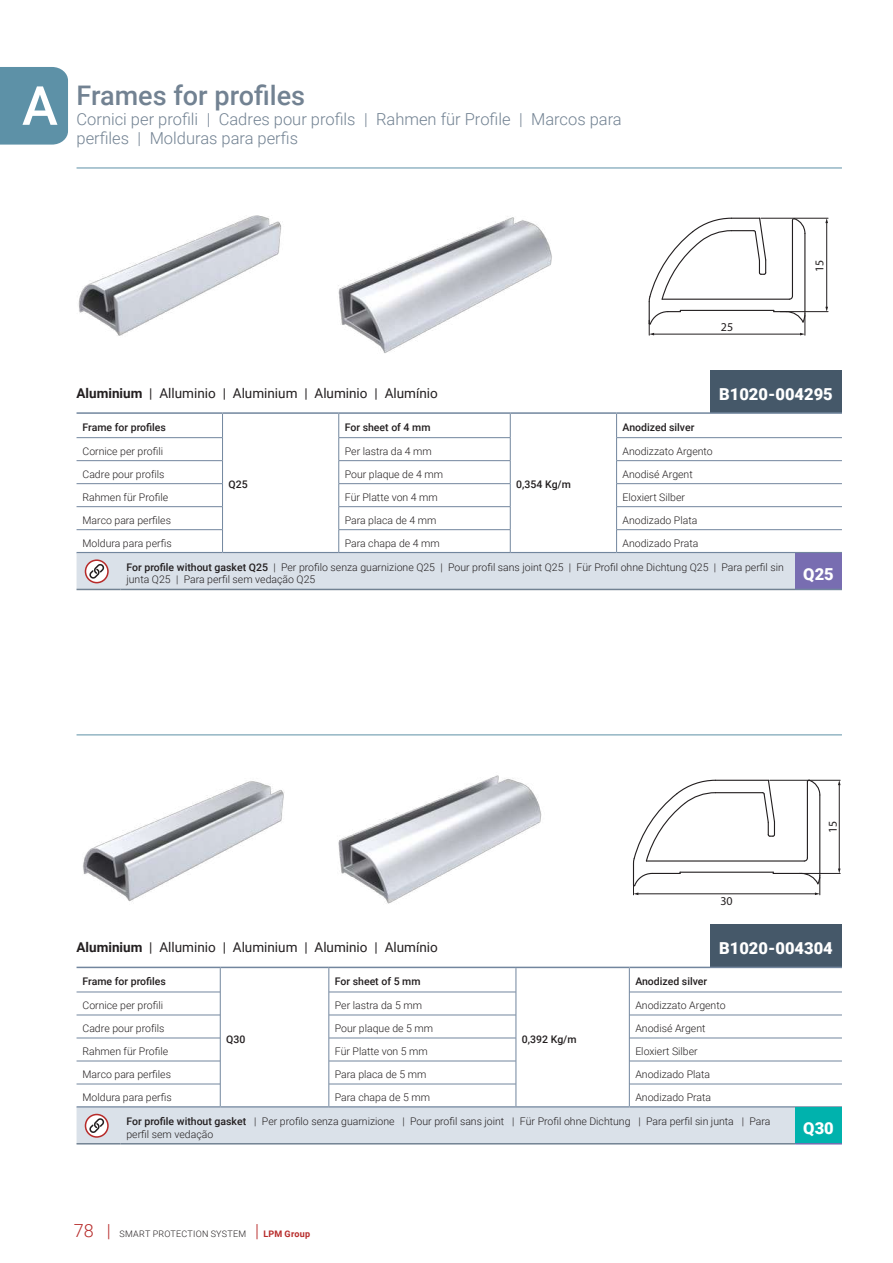
<style>
.page{position:relative;width:893px;height:1263px;background:#fff}
.page>*{position:absolute;margin:0;border:0;box-sizing:border-box;transform-origin:0 0}
.t1{font:500 54px "Roboto";color:#fff}
.t2{font:500 27px "Roboto";color:#728292}
.t3{font:300 16.5px/19.8px "Roboto";color:#728292}
.t4{font:900 16.5px "Roboto";color:#fff}
.t5{font:13.5px "Roboto";color:#231f20}
.t6{font:12px "Myriad Pro";color:#231f20}
.t7{font:300 10.5px/12.6px "Roboto";color:#231f20}
.t8{font:500 10.5px "Roboto";color:#231f20}
.t9{font:300 9px "Roboto";letter-spacing:.03em;color:#231f20}
.s1{font-weight:700}
.s2{font-weight:500}
.s3{font-size:18px;color:#b72b2a}
.s4{font-weight:700;color:#b72b2a}
</style>
<div class="page">
<div style="left:0;top:67px;width:68px;height:78px;background:#5d91a7"></div>
<hr style="left:77px;top:168px;width:765px;height:1px;background:#5d91a7">
<hr style="left:77px;top:734px;width:765px;height:1px;background:#5d91a7">
<img style="left:78px;top:215px;width:203px;height:121px">
<img style="left:338px;top:216px;width:214px;height:137px">
<hr style="left:680px;top:310px;width:94px;height:1px;background:#231f20">
<hr style="left:662px;top:299px;width:127px;height:1px;background:#231f20">
<svg style="left:788px;top:295px;width:5px;height:5px"></svg>
<hr style="left:792px;top:220px;width:1px;height:76px;background:#231f20">
<svg style="left:791px;top:217px;width:15px;height:18px"></svg>
<hr style="left:804px;top:233px;width:1px;height:81px;background:#231f20">
<hr style="left:653px;top:334px;width:148px;height:1px;background:#231f20">
<svg style="left:648px;top:217px;width:119px;height:118px"></svg>
<svg style="left:773px;top:310px;width:33px;height:25px"></svg>
<hr style="left:780px;top:311px;width:48px;height:1px;background:#231f20">
<hr style="left:761px;top:218px;width:67px;height:1px;background:#231f20">
<hr style="left:826px;top:222px;width:1px;height:86px;background:#231f20">
<svg style="left:825px;top:307px;width:3px;height:5px"></svg>
<svg style="left:825px;top:218px;width:3px;height:5px"></svg>
<div style="left:710px;top:370px;width:132px;height:42px;background:#455869"></div>
<hr style="left:77px;top:412px;width:146px;height:2px;background:#72869e">
<hr style="left:339px;top:412px;width:171px;height:2px;background:#72869e">
<hr style="left:223px;top:412px;width:116px;height:2px;background:#72869e">
<hr style="left:510px;top:412px;width:107px;height:2px;background:#72869e">
<hr style="left:617px;top:412px;width:225px;height:2px;background:#72869e">
<hr style="left:617px;top:552px;width:225px;height:1px;background:#72869e">
<hr style="left:617px;top:437px;width:225px;height:1px;background:#72869e">
<hr style="left:617px;top:460px;width:225px;height:1px;background:#72869e">
<hr style="left:617px;top:483px;width:225px;height:1px;background:#72869e">
<hr style="left:617px;top:506px;width:225px;height:1px;background:#72869e">
<hr style="left:617px;top:529px;width:225px;height:1px;background:#72869e">
<div style="left:795px;top:553px;width:47px;height:36px;background:#786db1"></div>
<hr style="left:77px;top:589px;width:43px;height:1px;background:#728292">
<hr style="left:120px;top:589px;width:675px;height:1px;background:#728292">
<hr style="left:795px;top:589px;width:47px;height:1px;background:#72869e">
<svg style="left:77px;top:414px;width:718px;height:175px"></svg>
<img style="left:83px;top:781px;width:201px;height:121px">
<img style="left:338px;top:775px;width:204px;height:129px">
<hr style="left:637px;top:893px;width:179px;height:1px;background:#231f20">
<hr style="left:770px;top:780px;width:70px;height:1px;background:#231f20">
<hr style="left:799px;top:873px;width:41px;height:1px;background:#231f20">
<hr style="left:839px;top:784px;width:1px;height:85px;background:#231f20">
<hr style="left:680px;top:872px;width:93px;height:1px;background:#231f20">
<hr style="left:715px;top:780px;width:53px;height:1px;background:#231f20">
<svg style="left:761px;top:779px;width:15px;height:58px"></svg>
<hr style="left:715px;top:792px;width:48px;height:1px;background:#231f20">
<svg style="left:632px;top:779px;width:85px;height:116px"></svg>
<hr style="left:646px;top:860px;width:158px;height:1px;background:#231f20">
<svg style="left:803px;top:857px;width:5px;height:5px"></svg>
<hr style="left:807px;top:782px;width:1px;height:76px;background:#231f20">
<svg style="left:806px;top:779px;width:15px;height:17px"></svg>
<hr style="left:819px;top:795px;width:1px;height:81px;background:#231f20">
<svg style="left:773px;top:872px;width:48px;height:23px"></svg>
<div style="left:710px;top:924px;width:132px;height:43px;background:#455869"></div>
<hr style="left:77px;top:967px;width:143px;height:1px;background:#72869e">
<hr style="left:329px;top:967px;width:187px;height:1px;background:#72869e">
<hr style="left:220px;top:967px;width:109px;height:1px;background:#72869e">
<hr style="left:516px;top:967px;width:113px;height:1px;background:#72869e">
<hr style="left:629px;top:967px;width:213px;height:1px;background:#72869e">
<hr style="left:629px;top:1106px;width:213px;height:2px;background:#72869e">
<hr style="left:630px;top:991px;width:212px;height:1px;background:#72869e">
<hr style="left:630px;top:1014px;width:212px;height:1px;background:#72869e">
<hr style="left:630px;top:1037px;width:212px;height:1px;background:#72869e">
<hr style="left:630px;top:1060px;width:212px;height:1px;background:#72869e">
<hr style="left:630px;top:1083px;width:212px;height:1px;background:#72869e">
<div style="left:795px;top:1108px;width:47px;height:36px;background:#00b2ad"></div>
<hr style="left:795px;top:1143px;width:47px;height:1px;background:#786db1">
<svg style="left:77px;top:968px;width:718px;height:176px"></svg>
<h1 class="t1" style="left:22px;top:75px;width:37px">A</h1>
<h2 class="t2" style="left:77px;top:76px;width:230px">Frames for pro昀椀les</h2>
<h3 class="t3" style="left:77px;top:108px;width:547px">Cornici per pro昀椀li | Cadres pour pro昀椀ls | Rahmen für Pro昀椀le | Marcos para per昀椀les | Molduras para per昀椀s</h3>
<p class="t6" style="left:721px;top:319px;width:14px">25</p>
<p class="t6" style="left:812px;top:272px;width:14px;rotate:-90deg">15</p>
<p class="t5" style="left:77px;top:384px;width:363px"><span class="s1">Aluminium</span> | Alluminio | Aluminium | Aluminio | Alumínio</p>
<h3 class="t4" style="left:719px;top:388px;width:115px">B1020-004295</h3>
<p class="t8" style="left:83px;top:420px;width:85px">Frame for pro昀椀les</p>
<p class="t8" style="left:345px;top:420px;width:87px">For sheet of 4 mm</p>
<p class="t8" style="left:623px;top:420px;width:73px">Anodized silver</p>
<p class="t7" style="left:83px;top:444px;width:82px">Cornice per pro昀椀li</p>
<p class="t7" style="left:345px;top:444px;width:89px">Per lastra da 4 mm</p>
<p class="t7" style="left:623px;top:444px;width:92px">Anodizzato Argento</p>
<p class="t7" style="left:83px;top:467px;width:83px">Cadre pour profils</p>
<p class="t7" style="left:345px;top:467px;width:100px">Pour plaque de 4 mm</p>
<p class="t7" style="left:623px;top:467px;width:72px">Anodisé Argent</p>
<p class="t7" style="left:83px;top:490px;width:87px">Rahmen für Pro昀椀le</p>
<p class="t7" style="left:345px;top:490px;width:95px">Für Platte von 4 mm</p>
<p class="t7" style="left:623px;top:490px;width:64px">Eloxiert Silber</p>
<p class="t7" style="left:83px;top:513px;width:90px">Marco para per昀椀les</p>
<p class="t7" style="left:345px;top:513px;width:93px">Para placa de 4 mm</p>
<p class="t7" style="left:623px;top:513px;width:76px">Anodizado Plata</p>
<p class="t7" style="left:83px;top:536px;width:91px">Moldura para per昀椀s</p>
<p class="t7" style="left:345px;top:536px;width:97px">Para chapa de 4 mm</p>
<p class="t7" style="left:623px;top:537px;width:77px">Anodizado Prata</p>
<p class="t7" style="left:126px;top:560px;width:659px"><span class="s2">For pro昀椀le without gasket Q25</span> | Per pro昀椀lo senza guarnizione Q25 | Pour pro昀椀l sans joint Q25 | Für Pro昀椀l ohne Dichtung Q25 | Para per昀椀l sin junta Q25 | Para per昀椀l sem vedação Q25</p>
<h3 class="t4" style="left:803px;top:568px;width:32px">Q25</h3>
<p class="t8" style="left:516px;top:477px;width:56px">0,354 Kg/m</p>
<p class="t8" style="left:229px;top:481px;width:21px">Q25</p>
<p class="t6" style="left:720px;top:894px;width:14px">30</p>
<p class="t6" style="left:825px;top:833px;width:14px;rotate:-90deg">15</p>
<p class="t5" style="left:77px;top:938px;width:363px"><span class="s1">Aluminium</span> | Alluminio | Aluminium | Aluminio | Alumínio</p>
<h3 class="t4" style="left:719px;top:942px;width:115px">B1020-004304</h3>
<p class="t8" style="left:83px;top:974px;width:85px">Frame for pro昀椀les</p>
<p class="t8" style="left:335px;top:974px;width:87px">For sheet of 5 mm</p>
<p class="t8" style="left:635px;top:974px;width:73px">Anodized silver</p>
<p class="t7" style="left:83px;top:998px;width:82px">Cornice per pro昀椀li</p>
<p class="t7" style="left:335px;top:998px;width:89px">Per lastra da 5 mm</p>
<p class="t7" style="left:635px;top:998px;width:92px">Anodizzato Argento</p>
<p class="t7" style="left:83px;top:1021px;width:83px">Cadre pour profils</p>
<p class="t7" style="left:335px;top:1021px;width:100px">Pour plaque de 5 mm</p>
<p class="t7" style="left:635px;top:1021px;width:72px">Anodisé Argent</p>
<p class="t7" style="left:83px;top:1044px;width:87px">Rahmen für Pro昀椀le</p>
<p class="t7" style="left:335px;top:1044px;width:95px">Für Platte von 5 mm</p>
<p class="t7" style="left:635px;top:1044px;width:64px">Eloxiert Silber</p>
<p class="t7" style="left:83px;top:1067px;width:90px">Marco para per昀椀les</p>
<p class="t7" style="left:335px;top:1067px;width:93px">Para placa de 5 mm</p>
<p class="t7" style="left:635px;top:1067px;width:76px">Anodizado Plata</p>
<p class="t7" style="left:83px;top:1090px;width:91px">Moldura para per昀椀s</p>
<p class="t7" style="left:335px;top:1090px;width:97px">Para chapa de 5 mm</p>
<p class="t7" style="left:635px;top:1092px;width:77px">Anodizado Prata</p>
<p class="t7" style="left:126px;top:1114px;width:645px"><span class="s2">For pro昀椀le without gasket</span> | Per pro昀椀lo senza guarnizione | Pour pro昀椀l sans joint | Für Pro昀椀l ohne Dichtung | Para per昀椀l sin junta | Para per昀椀l sem vedação</p>
<h3 class="t4" style="left:803px;top:1122px;width:32px">Q30</h3>
<p class="t8" style="left:522px;top:1031px;width:56px">0,392 Kg/m</p>
<p class="t8" style="left:226px;top:1035px;width:21px">Q30</p>
<p class="t9" style="left:74px;top:1228px;width:238px"><span class="s3">78 |</span> SMART PROTECTION SYSTEM <span class="s3">|</span> <span class="s4">LPM Group</span></p>
</div>
